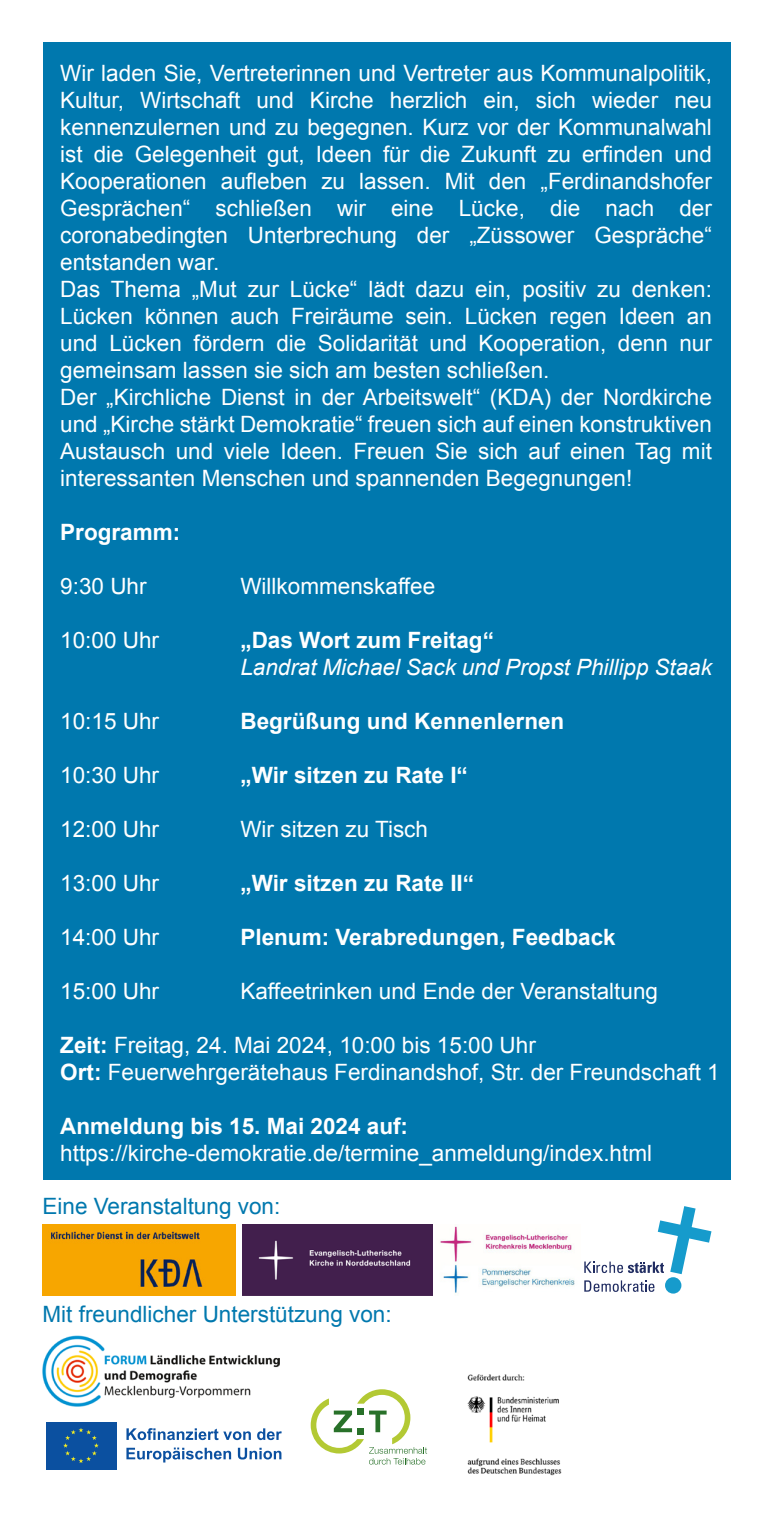
<style>
.page{position:relative;width:773px;height:1517px;background:#fff}
.page>*{position:absolute;margin:0;border:0;box-sizing:border-box;transform-origin:0 0}
.t1{font:22.5px/27px "Arial";color:#fff;text-align:justify}
.t2{font:700 22.5px "Arial";color:#fff}
.t3{font:22.5px "Arial";color:#0078ae}
.t4{font:italic 22.5px "Arial";color:#fff}
.s1{font-weight:700}
</style>
<div class="page">
<div style="left:43px;top:43px;width:687px;height:1137px;background:#0078ae"></div>
<div style="left:665px;top:1277px;width:16px;height:16px;background:#169bcc;border-radius:50%"></div>
<svg style="left:584px;top:1206px;width:127px;height:68px"></svg>
<svg style="left:584px;top:1280px;width:70px;height:12px"></svg>
<img style="left:43px;top:1224px;width:193px;height:71px">
<img style="left:242px;top:1224px;width:190px;height:71px">
<img style="left:440px;top:1226px;width:135px;height:67px">
<img style="left:43px;top:1335px;width:237px;height:71px">
<img style="left:467px;top:1374px;width:95px;height:102px">
<svg style="left:310px;top:1389px;width:117px;height:75px"></svg>
<div style="left:357px;top:1407px;width:7px;height:7px;background:#287129"></div>
<div style="left:357px;top:1428px;width:7px;height:7px;background:#287129"></div>
<div style="left:44px;top:1420px;width:74px;height:50px;background:linear-gradient(to bottom,#0b50a0,#0b50a0)"></div>
<div style="left:46px;top:1422px;width:70px;height:47px;background:#0b50a0"></div>
<svg style="left:63px;top:1428px;width:36px;height:35px"></svg>
<svg style="left:126px;top:1428px;width:125px;height:12px"></svg>
<svg style="left:257px;top:1428px;width:25px;height:12px"></svg>
<svg style="left:126px;top:1447px;width:105px;height:15px"></svg>
<svg style="left:238px;top:1447px;width:43px;height:12px"></svg>
<p class="t1" style="left:60px;top:60px;width:653px">Wir laden Sie, Vertreterinnen und Vertreter aus Kommunalpolitik, Kultur, Wirtschaft und Kirche herzlich ein, sich wieder neu kennenzulernen und zu begegnen. Kurz vor der Kommunalwahl ist die Gelegenheit gut, Ideen für die Zukunft zu erfinden und Kooperationen aufleben zu lassen. Mit den „Ferdinandshofer Gesprächen“ schließen wir eine Lücke, die nach der coronabedingten Unterbrechung der „Züssower Gespräche“ entstanden war.</p>
<p class="t1" style="left:60px;top:276px;width:653px">Das Thema „Mut zur Lücke“ lädt dazu ein, positiv zu denken:<br>Lücken können auch Freiräume sein. Lücken regen Ideen an und Lücken fördern die Solidarität und Kooperation, denn nur gemeinsam lassen sie sich am besten schließen.</p>
<p class="t1" style="left:60px;top:384px;width:653px">Der „Kirchliche Dienst in der Arbeitswelt“ (KDA) der Nordkirche und „Kirche stärkt Demokratie“ freuen sich auf einen konstruktiven Austausch und viele Ideen. Freuen Sie sich auf einen Tag mit interessanten Menschen und spannenden Begegnungen!</p>
<p class="t2" style="left:60px;top:517px;width:122px">Programm:</p>
<p class="t1" style="left:60px;top:573px;width:88px">9:30 Uhr</p>
<p class="t1" style="left:240px;top:573px;width:196px">Willkommenskaffee</p>
<p class="t1" style="left:60px;top:627px;width:100px">10:00 Uhr</p>
<p class="t2" style="left:240px;top:625px;width:255px">„Das Wort zum Freitag“</p>
<p class="t4" style="left:240px;top:652px;width:473px">Landrat Michael Sack und Propst Phillipp Staak</p>
<p class="t1" style="left:60px;top:708px;width:100px">10:15 Uhr</p>
<p class="t2" style="left:240px;top:706px;width:325px">Begrüßung und Kennenlernen</p>
<p class="t1" style="left:60px;top:762px;width:100px">10:30 Uhr</p>
<p class="t2" style="left:240px;top:760px;width:229px">„Wir sitzen zu Rate I“</p>
<p class="t1" style="left:60px;top:816px;width:100px">12:00 Uhr</p>
<p class="t1" style="left:240px;top:816px;width:189px">Wir sitzen zu Tisch</p>
<p class="t1" style="left:60px;top:870px;width:100px">13:00 Uhr</p>
<p class="t2" style="left:240px;top:868px;width:235px">„Wir sitzen zu Rate II“</p>
<p class="t1" style="left:60px;top:924px;width:100px">14:00 Uhr</p>
<p class="t2" style="left:240px;top:922px;width:377px">Plenum: Verabredungen, Feedback</p>
<p class="t1" style="left:60px;top:978px;width:100px">15:00 Uhr</p>
<p class="t1" style="left:240px;top:978px;width:419px">Kaffeetrinken und Ende der Veranstaltung</p>
<p class="t1" style="left:60px;top:1031px;width:477px"><span class="s1">Zeit:</span> Freitag, 24. Mai 2024, 10:00 bis 15:00 Uhr</p>
<p class="t1" style="left:60px;top:1058px;width:661px"><span class="s1">Ort:</span> Feuerwehrgerätehaus Ferdinandshof, Str. der Freundschaft 1</p>
<p class="t2" style="left:60px;top:1111px;width:349px">Anmeldung bis 15. Mai 2024 auf:</p>
<p class="t1" style="left:60px;top:1139px;width:593px">https://kirche-demokratie.de/termine_anmeldung/index.html</p>
<p class="t3" style="left:43px;top:1191px;width:239px">Eine Veranstaltung von:</p>
<p class="t3" style="left:43px;top:1299px;width:350px">Mit freundlicher Unterstützung von:</p>
</div>
